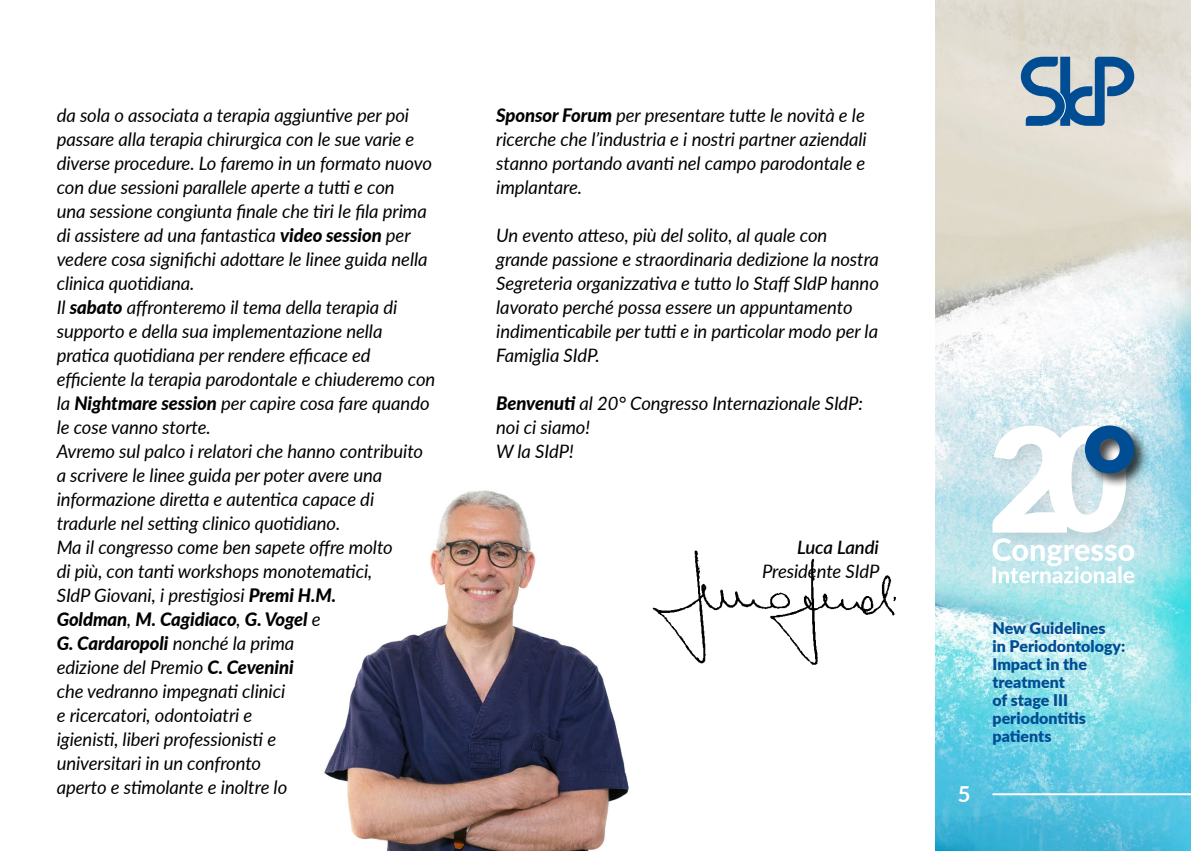
<style>
.page{position:relative;width:1191px;height:851px;background:#fff}
.page>*{position:absolute;margin:0;border:0;box-sizing:border-box;transform-origin:0 0}
.t1{font:700 22px "Lato";color:#fff}
.t2{font:italic 18.4px/24px "Lato";letter-spacing:-.005em;color:#000}
.t3{font:italic 600 18.4px "Lato";letter-spacing:-.005em;color:#000}
.t4{font:900 16px/18px "Lato";color:#004d93}
.s1{font-weight:800}
</style>
<div class="page">
<img style="left:935px;top:0;width:256px;height:850px">
<div style="left:984px;top:418px;width:163px;height:136px;background:#000;opacity:.1"></div>
<div style="left:1082px;top:423px;width:67px;height:65px;background:#000;opacity:.75"></div>
<svg style="left:992px;top:425px;width:142px;height:107px"></svg>
<svg style="left:992px;top:538px;width:142px;height:45px"></svg>
<hr style="left:992px;top:793px;width:199px;height:2px;background:#fff">
<svg style="left:1020px;top:57px;width:114px;height:69px;background:#799ab5"></svg>
<img style="left:652px;top:550px;width:244px;height:115px">
<img style="left:324px;top:490px;width:305px;height:360px">
<p class="t2" style="left:57px;top:102px;width:380px">da sola o associata a terapia aggiuntive per poi passare alla terapia chirurgica con le sue varie e diverse procedure. Lo faremo in un formato nuovo con due sessioni parallele aperte a tutti e con<br>una sessione congiunta finale che tiri le fila prima di assistere ad una fantastica <span class="s1">video session</span> per vedere cosa significhi adottare le linee guida nella clinica quotidiana.<br>Il <span class="s1">sabato</span> affronteremo il tema della terapia di supporto e della sua implementazione nella pratica quotidiana per rendere efficace ed efficiente la terapia parodontale e chiuderemo con la <span class="s1">Nightmare session</span> per capire cosa fare quando le cose vanno storte.<br>Avremo sul palco i relatori che hanno contribuito a scrivere le linee guida per poter avere una informazione diretta e autentica capace di tradurle nel setting clinico quotidiano.<br>Ma il congresso come ben sapete offre molto<br>di più, con tanti workshops monotematici,<br>SIdP Giovani, i prestigiosi <span class="s1">Premi H.M.<br>Goldman</span>, <span class="s1">M. Cagidiaco</span>, <span class="s1">G. Vogel</span> e<br><span class="s1">G. Cardaropoli</span> nonché la prima<br>edizione del Premio <span class="s1">C. Cevenini<br></span>che vedranno impegnati clinici<br>e ricercatori, odontoiatri e<br>igienisti, liberi professionisti e<br>universitari in un confronto<br>aperto e stimolante e inoltre lo</p>
<p class="t2" style="left:496px;top:102px;width:372px;text-align:justify"><span class="s1">Sponsor Forum</span> per presentare tutte le novità e le ricerche che l’industria e i nostri partner aziendali stanno portando avanti nel campo parodontale e implantare.</p>
<p class="t2" style="left:496px;top:222px;width:384px">Un evento atteso, più del solito, al quale con grande passione e straordinaria dedizione la nostra Segreteria organizzativa e tutto lo Staff SIdP hanno lavorato perché possa essere un appuntamento indimenticabile per tutti e in particolar modo per la Famiglia SIdP.</p>
<p class="t2" style="left:496px;top:390px;width:368px"><span class="s1">Benvenuti</span> al 20° Congresso Internazionale SIdP: noi ci siamo!<br>W la SIdP!</p>
<p class="t3" style="left:797px;top:533px;width:83px">Luca Landi</p>
<p class="t2" style="left:762px;top:558px;width:119px">Presidente SIdP</p>
<p class="t1" style="left:957px;top:777px;width:14px">5</p>
<p class="t4" style="left:992px;top:618px;width:134px">New Guidelines<br>in Periodontology:<br>Impact in the treatment<br>of stage III periodontitis patients</p>
</div>
